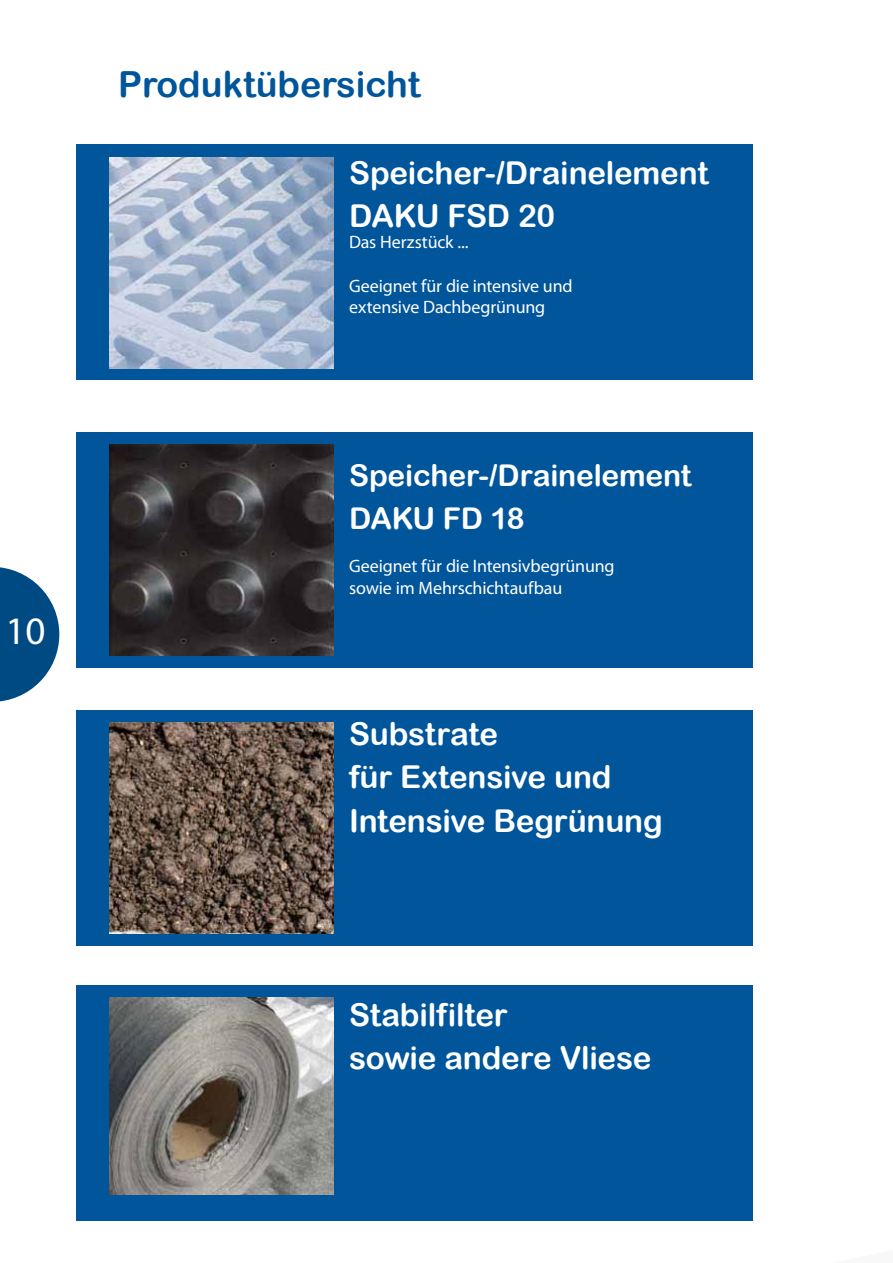
<style>
.page{position:relative;width:893px;height:1263px;background:#fff}
.page>*{position:absolute;margin:0;border:0;box-sizing:border-box;transform-origin:0 0}
.t1{font:39px "Myriad Pro";color:#fff}
.t2{font:36px "Arial Rounded MT Bold";color:#00559b}
.t3{font:31.5px/43.2px "Arial Rounded MT Bold";letter-spacing:-.005em;color:#fff}
.t4{font:30px/43.2px "Arial Rounded MT Bold";letter-spacing:-.01em;color:#fff}
.t5{font:18px/21.6px "Myriad Pro";letter-spacing:-.005em;color:#fff}
</style>
<div class="page">
<div style="left:77px;top:986px;width:676px;height:235px;background:#00559b"></div>
<div style="left:77px;top:710px;width:676px;height:235px;background:#00559b"></div>
<div style="left:77px;top:432px;width:676px;height:236px;background:#00559b"></div>
<div style="left:77px;top:144px;width:676px;height:236px;background:#00559b"></div>
<img style="left:110px;top:157px;width:223px;height:212px">
<img style="left:110px;top:444px;width:223px;height:212px">
<img style="left:110px;top:722px;width:223px;height:211px">
<img style="left:110px;top:997px;width:223px;height:197px">
<svg style="left:0;top:567px;width:59px;height:135px"></svg>
<h1 class="t1" style="left:6px;top:606px;width:42px">10</h1>
<h2 class="t2" style="left:118px;top:63px;width:304px">Produktübersicht</h2>
<h3 class="t3" style="left:349px;top:150px;width:361px">Speicher-/Drainelement<br>DAKU FSD 20</h3>
<p class="t5" style="left:349px;top:231px;width:121px">Das Herzstück ...</p>
<p class="t5" style="left:349px;top:274px;width:225px">Geeignet für die intensive und extensive Dachbegrünung</p>
<h3 class="t4" style="left:349px;top:453px;width:344px">Speicher-/Drainelement<br>DAKU FD 18</h3>
<p class="t5" style="left:349px;top:555px;width:267px">Geeignet für die Intensivbegrünung sowie im Mehrschichtaufbau</p>
<h3 class="t3" style="left:349px;top:712px;width:315px">Substrate<br>für Extensive und<br>Intensive Begrünung</h3>
<h3 class="t3" style="left:349px;top:993px;width:304px">Stabilfilter<br>sowie andere Vliese</h3>
</div>
